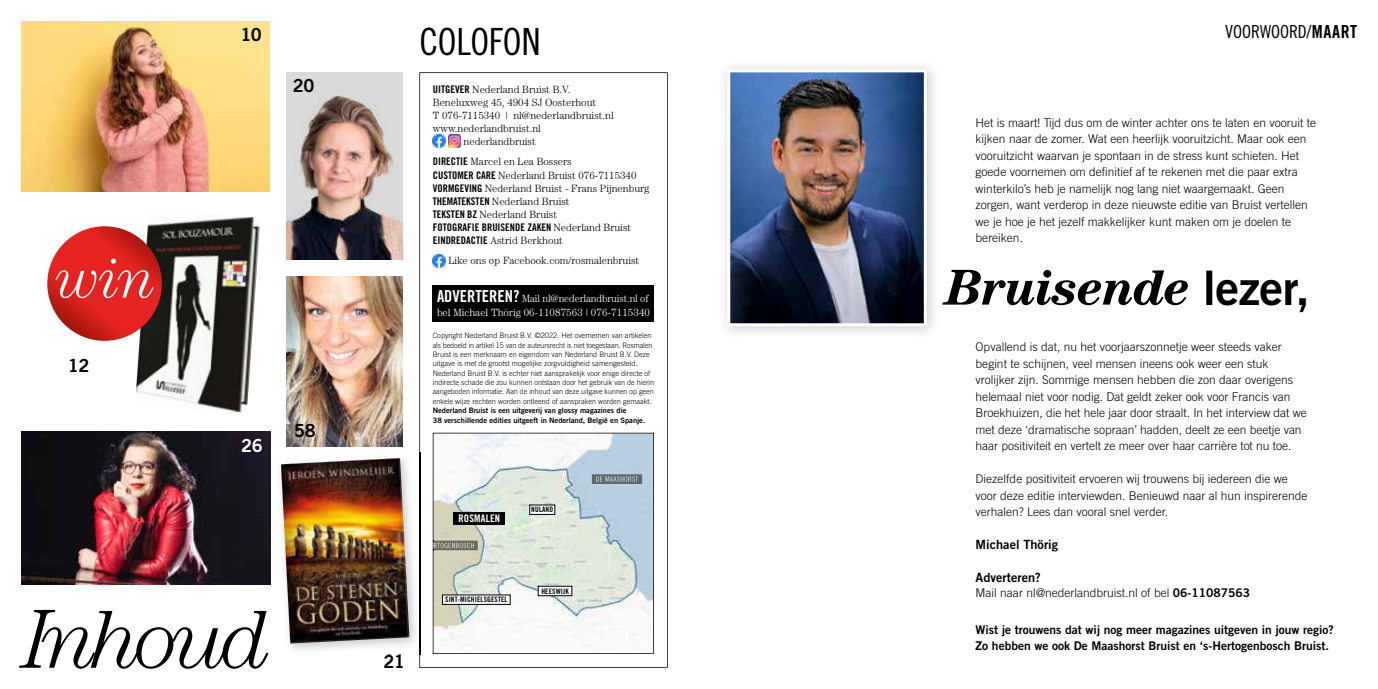
<style>
.page{position:relative;width:1378px;height:689px;background:#fff}
.page>*{position:absolute;margin:0;border:0;box-sizing:border-box;transform-origin:0 0}
.t1{font:italic 300 84px "Century Std";letter-spacing:-.075em;color:#000}
.t2{font:italic 300 56.55px "Century LT";color:#fff}
.t3{font:italic 700 50.4px "Century LT";letter-spacing:-.02em;color:#000}
.t4{font:37.5px "Trade Gothic LT Std Cn 18";letter-spacing:-.005em;color:#000}
.t5{font:18px "Trade Gothic LT Std Cn 18";color:#000}
.t6{font:18px "Trade Gothic LT Std Bd 2";letter-spacing:-.02em;color:#000}
.t7{font:18px "Trade Gothic LT Std Bd 2";color:#fff}
.t8{font:12.75px "Trade Gothic LT Std Bd 2";color:#000}
.t9{font:300 12px/16.5px "Trade Gothic LT Std";color:#000}
.t10{font:12px/16.5px "Trade Gothic LT Std Bd 2";color:#000}
.t11{font:300 10.5px/13.2px "Century Std";color:#000}
.t12{font:300 10.5px/13.2px "Century Std";color:#fff}
.t13{font:10.5px "Trade Gothic LT Std Bd Cn 20";color:#000}
.t14{font:10.5px "Trade Gothic LT Std Bd Cn 20";letter-spacing:.02em;color:#fff}
.t15{font:300 7.5px/9.3px "Trade Gothic LT Std";color:#000}
.t16{font:7.5px/9.3px "Trade Gothic LT Std Bd 2";color:#000}
.t17{font:7.5px "Trade Gothic LT Std Bd Cn 20";letter-spacing:.02em;color:#000}
.s1{font-family:"Trade Gothic LT Std Bd Cn 20";font-weight:400}
.s2{font-family:"Century Std";font-weight:300}
.s3{font-family:"Trade Gothic LT Std Bd Cn 20";font-weight:400;font-size:16.5px}
.s4{font-family:"Trade Gothic LT Std Bd Cn 20"}
.s5{font-family:"Trade Gothic LT Std Bd 2";font-weight:400;font-style:normal;font-size:47.55px}
.s6{font-family:"Trade Gothic LT Std Bd 2";font-weight:400}
</style>
<div class="page">
<img style="left:726px;top:68px;width:202px;height:260px">
<svg style="left:419px;top:72px;width:249px;height:596px"></svg>
<div style="left:433px;top:285px;width:221px;height:36px;background:#000"></div>
<svg style="left:433px;top:433px;width:221px;height:221px"></svg>
<div style="left:454px;top:512px;width:51px;height:12px;background:#000"></div>
<div style="left:538px;top:586px;width:34px;height:10px;background:#fff"></div>
<div style="left:538px;top:586px;width:34px;height:10px;border:1px solid #000"></div>
<div style="left:530px;top:505px;width:25px;height:9px;background:#fff"></div>
<div style="left:442px;top:595px;width:68px;height:9px;background:#fff"></div>
<img style="left:592px;top:474px;width:50px;height:10px">
<img style="left:596px;top:476px;width:42px;height:6px">
<img style="left:434px;top:540px;width:44px;height:10px">
<img style="left:434px;top:543px;width:40px;height:5px">
<img style="left:21px;top:432px;width:249px;height:153px">
<img style="left:287px;top:276px;width:115px;height:170px">
<img style="left:287px;top:72px;width:115px;height:187px">
<img style="left:21px;top:21px;width:249px;height:170px">
<img style="left:280px;top:452px;width:141px;height:202px">
<img style="left:419px;top:452px;width:1px;height:202px">
<img style="left:281px;top:458px;width:128px;height:185px">
<img style="left:136px;top:217px;width:124px;height:195px">
<svg style="left:47px;top:226px;width:115px;height:115px;background:#d9231f"></svg>
<h3 class="t6" style="left:240px;top:23px;width:23px">10</h3>
<h3 class="t6" style="left:293px;top:74px;width:23px">20</h3>
<h2 class="t2" style="left:56px;top:246px;width:101px">win</h2>
<h3 class="t6" style="left:68px;top:354px;width:23px">12</h3>
<h3 class="t7" style="left:241px;top:434px;width:23px">26</h3>
<h3 class="t6" style="left:294px;top:419px;width:23px">58</h3>
<h1 class="t1" style="left:23px;top:591px;width:249px">Inhoud</h1>
<h3 class="t4" style="left:419px;top:20px;width:123px">COLOFON</h3>
<p class="t11" style="left:433px;top:83px;width:139px"><span class="s1">UITGEVER</span> Nederland Bruist B.V.</p>
<p class="t11" style="left:433px;top:96px;width:165px">Beneluxweg 45, 4904 SJ Oosterhout</p>
<p class="t11" style="left:433px;top:109px;width:182px">T 076-7115340 | nl@nederlandbruist.nl</p>
<p class="t11" style="left:433px;top:121px;width:110px">www.nederlandbruist.nl</p>
<p class="t11" style="left:464px;top:134px;width:74px">nederlandbruist</p>
<p class="t11" style="left:433px;top:155px;width:218px"><span class="s1">DIRECTIE</span> Marcel en Lea Bossers<br><span class="s1">CUSTOMER CARE</span> Nederland Bruist 076-7115340<br><span class="s1">VORMGEVING</span> Nederland Bruist - Frans Pijnenburg <span class="s1">THEMATEKSTEN</span> Nederland Bruist<br><span class="s1">TEKSTEN BZ</span> Nederland Bruist</p>
<p class="t13" style="left:433px;top:221px;width:200px">FOTOGRAFIE BRUISENDE ZAKEN <span class="s2">Nederland Bruist</span></p>
<p class="t11" style="left:448px;top:230px;width:192px;line-height:20.2px;text-indent:-15px"><span class="s1">EINDREDACTIE</span> Astrid Berkhout<br>Like ons op Facebook.com/rosmalenbruist</p>
<p class="t12" style="left:437px;top:292px;width:214px"><span class="s3">ADVERTEREN?</span> Mail nl@nederlandbruist.nl of bel Michael Thörig 06-11087563 | 076-7115340</p>
<p class="t15" style="left:433px;top:331px;width:223px">Copyright Nederland Bruist B.V. ©2022. Het overnemen van artikelen als bedoeld in artikel 15 van de auteursrecht is niet toegestaan. Rosmalen Bruist is een merknaam en eigendom van Nederland Bruist B.V. Deze uitgave is met de grootst mogelijke zorgvuldigheid samengesteld.<br>Nederland Bruist B.V. is echter niet aansprakelijk voor enige directe of indirecte schade die zou kunnen ontstaan door het gebruik van de hierin aangeboden informatie. Aan de inhoud van deze uitgave kunnen op geen enkele wijze rechten worden ontleend of aanspraken worden gemaakt.</p>
<p class="t16" style="left:433px;top:406px;width:214px">Nederland Bruist is een uitgeverij van glossy magazines die<br>38 verschillende edities uitgeeft in Nederland, België en Spanje.</p>
<h3 class="t6" style="left:384px;top:650px;width:23px">21</h3>
<p class="t14" style="left:458px;top:512px;width:43px">ROSMALEN</p>
<p class="t17" style="left:531px;top:505px;width:23px">NULAND</p>
<p class="t17" style="left:445px;top:595px;width:64px">SINT-MICHIELSGESTEL</p>
<p class="t17" style="left:541px;top:586px;width:29px">HEESWIJK</p>
<h3 class="t5" style="left:1225px;top:21px;width:133px">VOORWOORD/<span class="s4">MAART</span></h3>
<p class="t9" style="left:975px;top:114px;width:342px">Het is maart! Tijd dus om de winter achter ons te laten en vooruit te kijken naar de zomer. Wat een heerlijk vooruitzicht. Maar ook een vooruitzicht waarvan je spontaan in de stress kunt schieten. Het goede voornemen om definitief af te rekenen met die paar extra winterkilo’s heb je namelijk nog lang niet waargemaakt. Geen zorgen, want verderop in deze nieuwste editie van Bruist vertellen we je hoe je het jezelf makkelijker kunt maken om je doelen te bereiken.</p>
<h3 class="t3" style="left:945px;top:258px;width:366px">Bruisende <span class="s5">lezer,</span></h3>
<p class="t9" style="left:975px;top:338px;width:333px">Opvallend is dat, nu het voorjaarszonnetje weer steeds vaker begint te schijnen, veel mensen ineens ook weer een stuk vrolijker zijn. Sommige mensen hebben die zon daar overigens helemaal niet voor nodig. Dat geldt zeker ook voor Francis van Broekhuizen, die het hele jaar door straalt. In het interview dat we met deze ‘dramatische sopraan’ hadden, deelt ze een beetje van haar positiviteit en vertelt ze meer over haar carrière tot nu toe.</p>
<p class="t9" style="left:975px;top:470px;width:333px">Diezelfde positiviteit ervoeren wij trouwens bij iedereen die we voor deze editie interviewden. Benieuwd naar al hun inspirerende verhalen? Lees dan vooral snel verder.</p>
<p class="t8" style="left:975px;top:536px;width:84px">Michael Thörig</p>
<p class="t8" style="left:975px;top:569px;width:67px">Adverteren?</p>
<p class="t9" style="left:975px;top:584px;width:276px">Mail naar nl@nederlandbruist.nl of bel <span class="s6">06-11087563</span></p>
<p class="t10" style="left:975px;top:621px;width:360px">Wist je trouwens dat wij nog meer magazines uitgeven in jouw regio?<br>Zo hebben we ook De Maashorst Bruist en ‘s-Hertogenbosch Bruist.</p>
</div>
